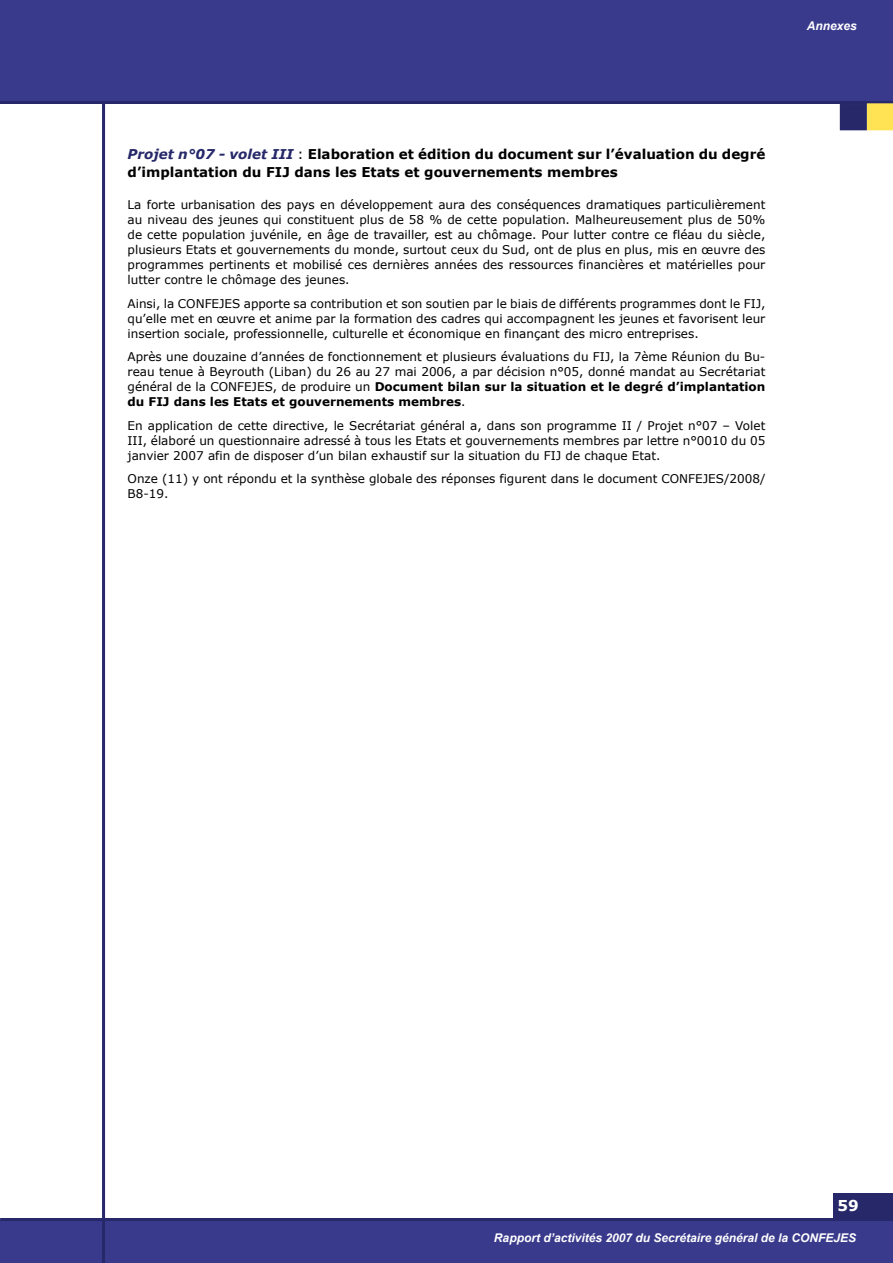
<style>
.page{position:relative;width:893px;height:1263px;background:#fff}
.page>*{position:absolute;margin:0;border:0;box-sizing:border-box;transform-origin:0 0}
.t1{font:700 15px "Verdana";color:#fff}
.t2{font:700 13.5px/18px "Verdana";color:#000}
.t3{font:12px/15px "Verdana";color:#000;text-align:justify}
.t4{font:italic 700 12px "Arial";color:#fff}
.s1{font-style:italic;color:#262869}
.s2{font-weight:400}
.s3{font-weight:700}
</style>
<div class="page">
<div style="left:833px;top:1193px;width:60px;height:25px;background:#262869"></div>
<div style="left:0;top:0;width:893px;height:102px;background:#3a3a8d"></div>
<div style="left:0;top:1220px;width:893px;height:43px;background:#3a3a8d"></div>
<hr style="left:102px;top:102px;width:3px;height:1161px;background:#262869">
<hr style="left:0;top:101px;width:893px;height:3px;background:#262869">
<hr style="left:0;top:1218px;width:893px;height:3px;background:#262869">
<svg style="left:867px;top:103px;width:26px;height:27px"></svg>
<div style="left:840px;top:103px;width:27px;height:27px;background:#262869"></div>
<p class="t4" style="left:807px;top:19px;width:52px">Annexes</p>
<p class="t2" style="left:128px;top:145px;width:639px"><span class="s1">Projet n°07 - volet III</span> <span class="s2">:</span> Elaboration et édition du document sur l’évaluation du degré d’implantation du FIJ dans les Etats et gouvernements membres</p>
<p class="t3" style="left:128px;top:197px;width:639px">La forte urbanisation des pays en développement aura des conséquences dramatiques particulièrement au niveau des jeunes qui constituent plus de 58 % de cette population. Malheureusement plus de 50% de cette population juvénile, en âge de travailler, est au chômage. Pour lutter contre ce fléau du siècle, plusieurs Etats et gouvernements du monde, surtout ceux du Sud, ont de plus en plus, mis en œuvre des programmes pertinents et mobilisé ces dernières années des ressources financières et matérielles pour lutter contre le chômage des jeunes.</p>
<p class="t3" style="left:128px;top:295px;width:639px">Ainsi, la CONFEJES apporte sa contribution et son soutien par le biais de différents programmes dont le FIJ, qu’elle met en œuvre et anime par la formation des cadres qui accompagnent les jeunes et favorisent leur insertion sociale, professionnelle, culturelle et économique en finançant des micro entreprises.</p>
<p class="t3" style="left:128px;top:349px;width:639px">Après une douzaine d’années de fonctionnement et plusieurs évaluations du FIJ, la 7ème Réunion du Bu&shy;reau tenue à Beyrouth (Liban) du 26 au 27 mai 2006, a par décision n°05, donné mandat au Secrétariat général de la CONFEJES, de produire un <span class="s3">Document bilan sur la situation et le degré d’implantation du FIJ dans les Etats et gouvernements membres</span>.</p>
<p class="t3" style="left:128px;top:417px;width:639px">En application de cette directive, le Secrétariat général a, dans son programme II / Projet n°07 – Volet III, élaboré un questionnaire adressé à tous les Etats et gouvernements membres par lettre n°0010 du 05 janvier 2007 afin de disposer d’un bilan exhaustif sur la situation du FIJ de chaque Etat.</p>
<p class="t3" style="left:128px;top:471px;width:639px">Onze (11) y ont répondu et la synthèse globale des réponses figurent dans le document CONFEJES/2008/<br>B8-19.</p>
<p class="t1" style="left:838px;top:1196px;width:23px">59</p>
<p class="t4" style="left:494px;top:1231px;width:364px">Rapport d’activités 2007 du Secrétaire général de la CONFEJES</p>
</div>
